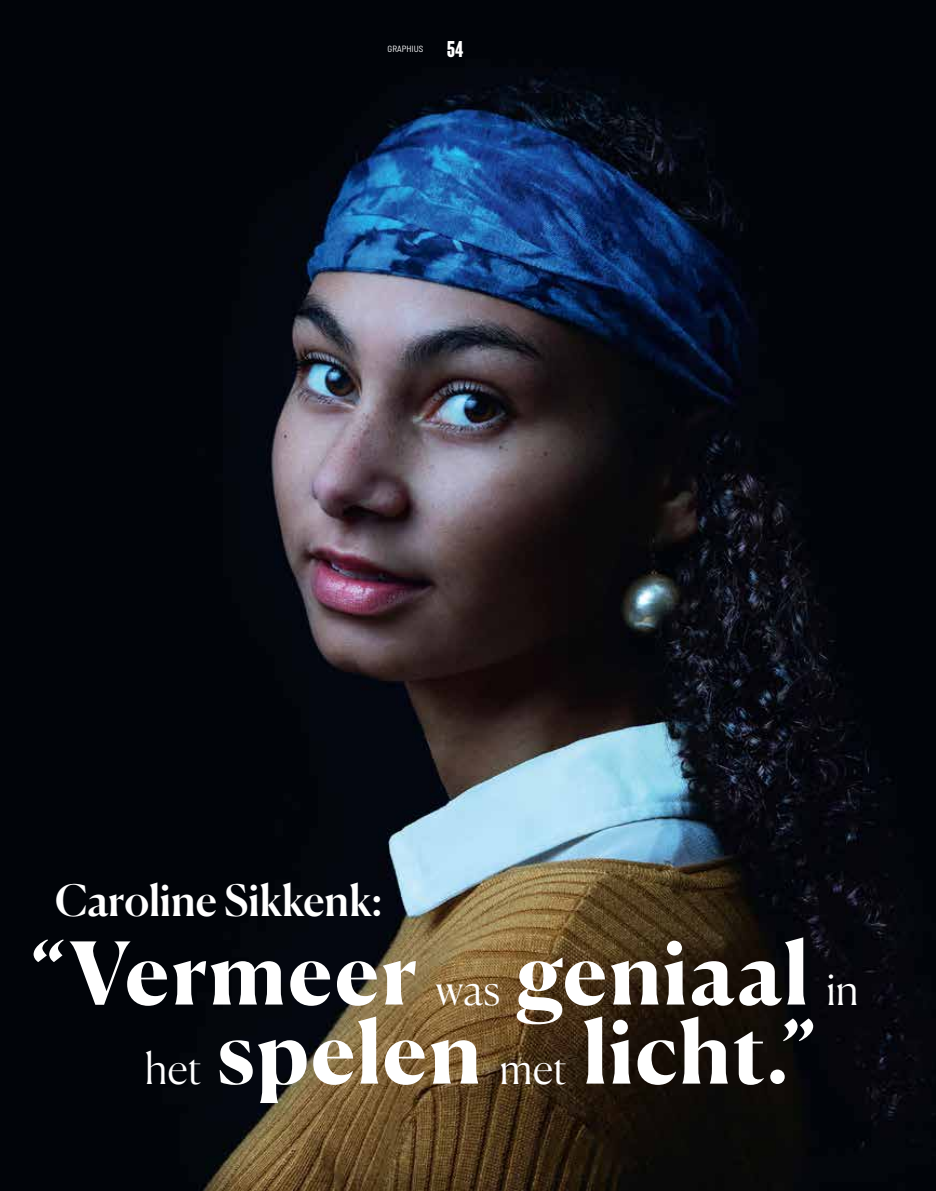
<style>
.page{position:relative;width:936px;height:1191px;background:#fff}
.page>*{position:absolute;margin:0;border:0;box-sizing:border-box;transform-origin:0 0}
.t1{font:700 86.25px/79.1px "Canela";letter-spacing:.025em;color:#fff}
.t2{font:500 43.05px "Canela";letter-spacing:-.005em;color:#fff}
.t3{font:21px "Tabloid Press JNL";color:#fff}
.t4{font:semi-condensed 9px "Barlow";color:#fff}
.s1{font-weight:300;font-size:43.05px}
</style>
<div class="page">
<img style="left:0;top:0;width:935px;height:1191px">
<p class="t4" style="left:387px;top:42px;width:37px">GRAPHIUS</p>
<p class="t3" style="left:447px;top:37px;width:18px">54</p>
<p class="t2" style="left:55px;top:867px;width:329px">Caroline Sikkenk:</p>
<p class="t1" style="left:145px;top:926px;width:715px;text-indent:-115px">“Vermeer <span class="s1">was</span> geniaal <span class="s1">in het</span> spelen <span class="s1">met</span> licht.”</p>
</div>
